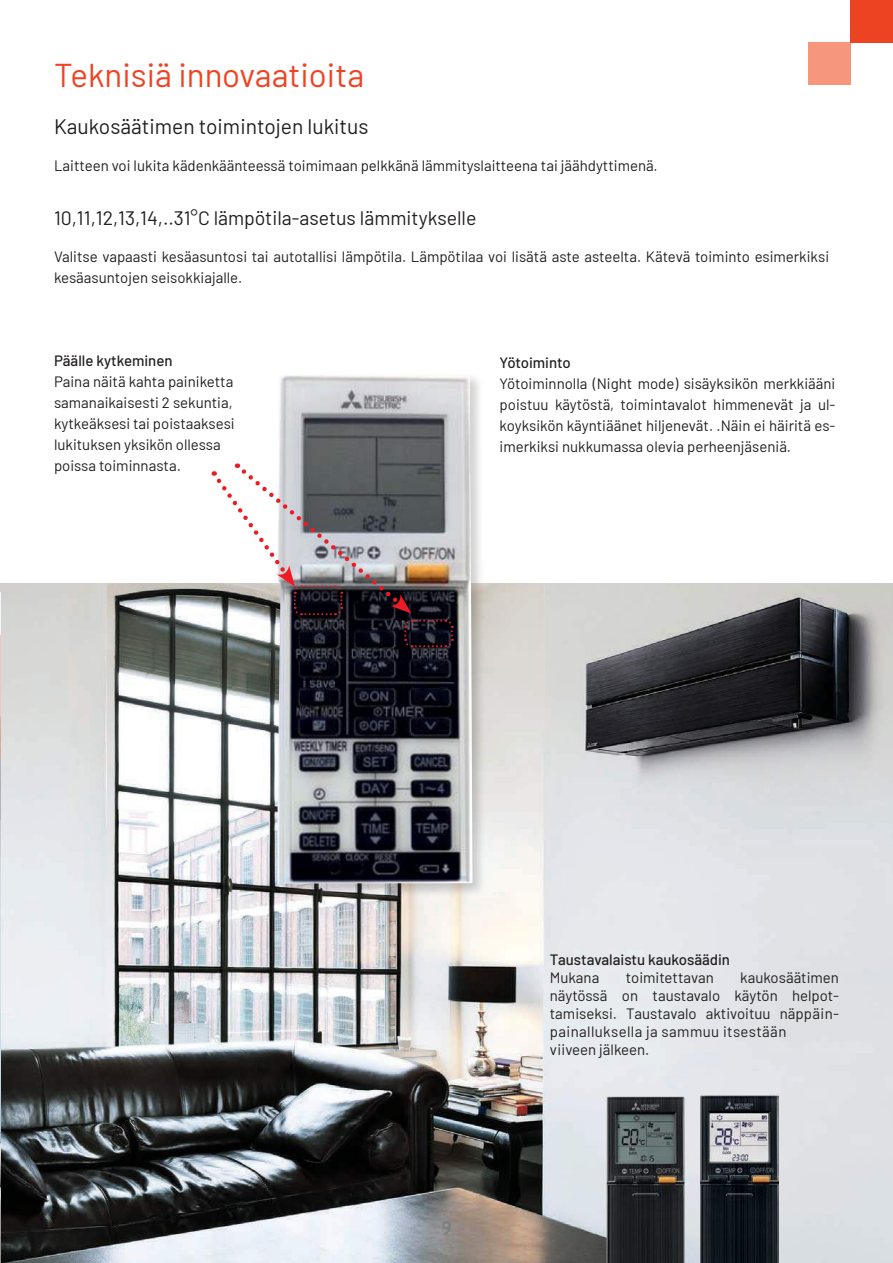
<style>
.page{position:relative;width:893px;height:1263px;background:#fff}
.page>*{position:absolute;margin:0;border:0;box-sizing:border-box;transform-origin:0 0}
.t1{font:33px "Barlow";color:#ef4322}
.t2{font:21px "Barlow";color:#221f1f}
.t3{font:19.5px "Barlow";color:#221f1f}
.t4{font:19.5px "Gill Sans";color:#7a7c7e}
.t5{font:15px/21px "Barlow";color:#221f1f}
.t6{font:500 15px "Barlow";color:#221f1f}
</style>
<div class="page">
<img style="left:0;top:583px;width:893px;height:680px">
<img style="left:0;top:593px;width:1px;height:670px">
<div style="left:275px;top:372px;width:212px;height:526px;background:#221f1f;opacity:.21"></div>
<img style="left:277px;top:374px;width:195px;height:509px">
<svg style="left:213px;top:463px;width:241px;height:185px"></svg>
<img style="left:600px;top:1042px;width:89px;height:221px">
<img style="left:700px;top:1095px;width:78px;height:168px">
<div style="left:808px;top:43px;width:42px;height:42px;background:#f6967d"></div>
<div style="left:850px;top:0;width:43px;height:43px;background:#ee4322"></div>
<h1 class="t1" style="left:54px;top:60px;width:312px">Teknisiä innovaatioita</h1>
<h2 class="t2" style="left:54px;top:117px;width:316px">Kaukosäätimen toimintojen lukitus</h2>
<p class="t5" style="left:54px;top:156px;width:605px">Laitteen voi lukita kädenkäänteessä toimimaan pelkkänä lämmityslaitteena tai jäähdyttimenä.</p>
<h3 class="t3" style="left:54px;top:209px;width:424px">10,11,12,13,14,..31°C lämpötila-asetus lämmitykselle</h3>
<p class="t5" style="left:54px;top:247px;width:777px">Valitse vapaasti kesäasuntosi tai autotallisi lämpötila. Lämpötilaa voi lisätä aste asteelta. Kätevä toiminto esimerkiksi kesäasuntojen seisokkiajalle.</p>
<p class="t6" style="left:54px;top:355px;width:120px">Päälle kytkeminen</p>
<p class="t5" style="left:54px;top:372px;width:182px">Paina näitä kahta painiketta samanaikaisesti 2 sekuntia, kytkeäksesi tai poistaaksesi lukituksen yksikön ollessa poissa toiminnasta.</p>
<p class="t6" style="left:500px;top:357px;width:73px">Yötoiminto</p>
<p class="t5" style="left:500px;top:374px;width:337px;text-align:justify">Yötoiminnolla (Night mode) sisäyksikön merkkiääni poistuu käytöstä, toimintavalot himmenevät ja ul&shy;koyksikön käyntiäänet hiljenevät. .Näin ei häiritä es&shy;imerkiksi nukkumassa olevia perheenjäseniä.</p>
<h3 class="t4" style="left:442px;top:1217px;width:11px">9</h3>
<p class="t6" style="left:550px;top:955px;width:182px">Taustavalaistu kaukosäädin</p>
<p class="t5" style="left:550px;top:968px;width:51px">Mukana</p>
<p class="t5" style="left:626px;top:968px;width:89px">toimitettavan</p>
<p class="t5" style="left:550px;top:970px;width:291px;line-height:18px;text-indent:190px">kaukosäätimen näytössä on taustavalo käytön helpot&shy;tamiseksi. Taustavalo aktivoituu näppäin&shy;painalluksella ja sammuu itsestään<br>viiveen jälkeen.</p>
</div>
